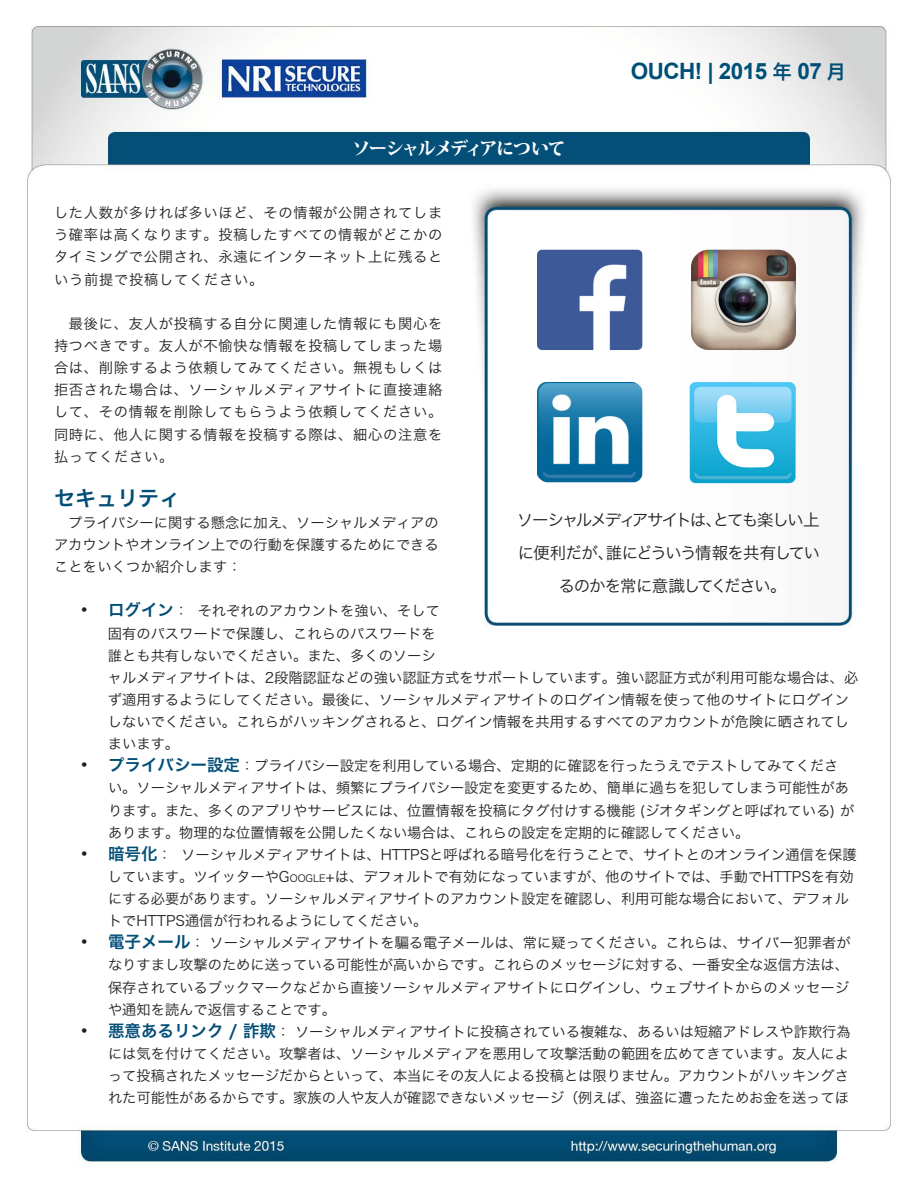
<style>
.page{position:relative;width:918px;height:1188px;background:#fff}
.page>*{position:absolute;margin:0;border:0;box-sizing:border-box;transform-origin:0 0}
.t1{font:700 22.5px "Arial";letter-spacing:-.025em;color:#004f77}
.MainText{font:21px "Hira Kaku Pro W6";color:#024e77}
.t2{font:19.5px "Hira Kaku Pro W6";color:#004f77}
.t3{font:800 18px "Koz Min Pro";letter-spacing:-.085em;color:#fff}
.t4{font:18px "Arial";color:#231f20}
.t5{font:16.5px "Hira Kaku Pro W6";color:#024e77}
.t6{font:16.5px/33px "Hira Kaku Pro W3";letter-spacing:-.06em;color:#231f20}
.t7{font:16.5px "Hira Kaku Pro W3";letter-spacing:-.105em;color:#231f20}
.t8{font:16.5px/33px "Hira Kaku Pro W3";letter-spacing:-.08em;color:#231f20;text-align:center}
.MainText-2{font:14.25px/22.2px "Hira Kaku Pro W3";color:#231f20;text-align:justify}
.s1{font-size:10.05px}
</style>
<div class="page">
<img style="left:26px;top:25px;width:865px;height:1139px">
<img style="left:501px;top:248px;width:331px;height:237px">
<p class="t3" style="left:352px;top:135px;width:215px">ソーシャルメディアについて</p>
<h3 class="t2" style="left:772px;top:54px;width:21px">年</h3>
<h1 class="t1" style="left:631px;top:56px;width:138px">OUCH! | 2015</h1>
<h1 class="t1" style="left:797px;top:56px;width:26px">07</h1>
<h3 class="t2" style="left:827px;top:54px;width:21px">月</h3>
<p class="MainText-2" style="left:54px;top:201px;width:390px">した人数が多ければ多いほど、その情報が公開されてしまう確率は高くなります。投稿したすべての情報がどこかのタイミングで公開され、永遠にインターネット上に残るという前提で投稿してください。</p>
<p class="MainText-2" style="left:54px;top:311px;width:390px">　最後に、友人が投稿する自分に関連した情報にも関心を持つべきです。友人が不愉快な情報を投稿してしまった場合は、削除するよう依頼してみてください。無視もしくは拒否された場合は、ソーシャルメディアサイトに直接連絡して、その情報を削除してもらうよう依頼してください。同時に、他人に関する情報を投稿する際は、細心の注意を払ってください。</p>
<p class="MainText" style="left:54px;top:479px;width:128px">セキュリティ</p>
<p class="MainText-2" style="left:54px;top:511px;width:386px">　プライバシーに関する懸念に加え、ソーシャルメディアのアカウントやオンライン上での行動を保護するためにできることをいくつか紹介します：</p>
<p class="MainText-2" style="left:198px;top:599px;width:244px">それぞれのアカウントを強い、そして</p>
<p class="t5" style="left:108px;top:595px;width:67px">ログイン</p>
<p class="MainText-2" style="left:174px;top:599px;width:16px">：</p>
<p class="t4" style="left:81px;top:598px;width:8px">•</p>
<p class="t7" style="left:517px;top:505px;width:304px">ソーシャルメディアサイトはとても楽しい上</p>
<p class="t8" style="left:606px;top:502px;width:216px">、<br>誰にどういう情報を共有してい</p>
<p class="t6" style="left:559px;top:535px;width:229px;text-indent:-41px">に便利だが、<br>るのかを常に意識してください。</p>
<p class="t4" style="left:81px;top:753px;width:8px">•</p>
<p class="MainText-2" style="left:108px;top:621px;width:752px;text-align:left">固有のパスワードで保護し、これらのパスワードを<br>誰とも共有しないでください。また、多くのソーシ<br>ャルメディアサイトは、2段階認証などの強い認証方式をサポートしています。強い認証方式が利用可能な場合は、必ず適用するようにしてください。最後に、ソーシャルメディアサイトのログイン情報を使って他のサイトにログインしないでください。これらがハッキングされると、ログイン情報を共用するすべてのアカウントが危険に晒されてしまいます。</p>
<p class="MainText-2" style="left:240px;top:754px;width:600px">：プライバシー設定を利用している場合、定期的に確認を行ったうえでテストしてみてくださ</p>
<p class="t5" style="left:108px;top:750px;width:133px">プライバシー設定</p>
<p class="t4" style="left:81px;top:842px;width:8px">•</p>
<p class="MainText-2" style="left:108px;top:776px;width:748px;text-align:left">い。ソーシャルメディアサイトは、頻繁にプライバシー設定を変更するため、簡単に過ちを犯してしまう可能性があります。また、多くのアプリやサービスには、位置情報を投稿にタグ付けする機能 (ジオタギングと呼ばれている) があります。物理的な位置情報を公開したくない場合は、これらの設定を定期的に確認してください。</p>
<p class="MainText-2" style="left:181px;top:842px;width:677px">ソーシャルメディアサイトは、HTTPSと呼ばれる暗号化を行うことで、サイトとのオンライン通信を保護</p>
<p class="t5" style="left:108px;top:839px;width:51px">暗号化</p>
<p class="MainText-2" style="left:158px;top:842px;width:16px">：</p>
<p class="t4" style="left:81px;top:930px;width:8px">•</p>
<p class="MainText-2" style="left:108px;top:865px;width:747px;text-align:left">しています。ツイッターやG<span class="s1">OOGLE</span>+は、デフォルトで有効になっていますが、他のサイトでは、手動でHTTPSを有効にする必要があります。ソーシャルメディアサイトのアカウント設定を確認し、利用可能な場合において、デフォルトでHTTPS通信が行われるようにしてください。</p>
<p class="MainText-2" style="left:191px;top:931px;width:662px">：ソーシャルメディアサイトを騙る電子メールは、常に疑ってください。これらは、サイバー犯罪者が</p>
<p class="t5" style="left:108px;top:927px;width:84px">電子メール</p>
<p class="t4" style="left:81px;top:1019px;width:8px">•</p>
<p class="MainText-2" style="left:108px;top:953px;width:742px">なりすまし攻撃のために送っている可能性が高いからです。これらのメッセージに対する、一番安全な返信方法は、保存されているブックマークなどから直接ソーシャルメディアサイトにログインし、ウェブサイトからのメッセージや通知を読んで返信することです。</p>
<p class="MainText-2" style="left:276px;top:1019px;width:576px">：ソーシャルメディアサイトに投稿されている複雑な、あるいは短縮アドレスや詐欺行為</p>
<p class="t5" style="left:108px;top:1016px;width:170px">悪意あるリンク / 詐欺</p>
<p class="MainText-2" style="left:108px;top:1042px;width:743px">には気を付けてください。攻撃者は、ソーシャルメディアを悪用して攻撃活動の範囲を広めてきています。友人によって投稿されたメッセージだからといって、本当にその友人による投稿とは限りません。アカウントがハッキングされた可能性があるからです。家族の人や友人が確認できないメッセージ（例えば、強盗に遭ったためお金を送ってほ</p>
</div>
